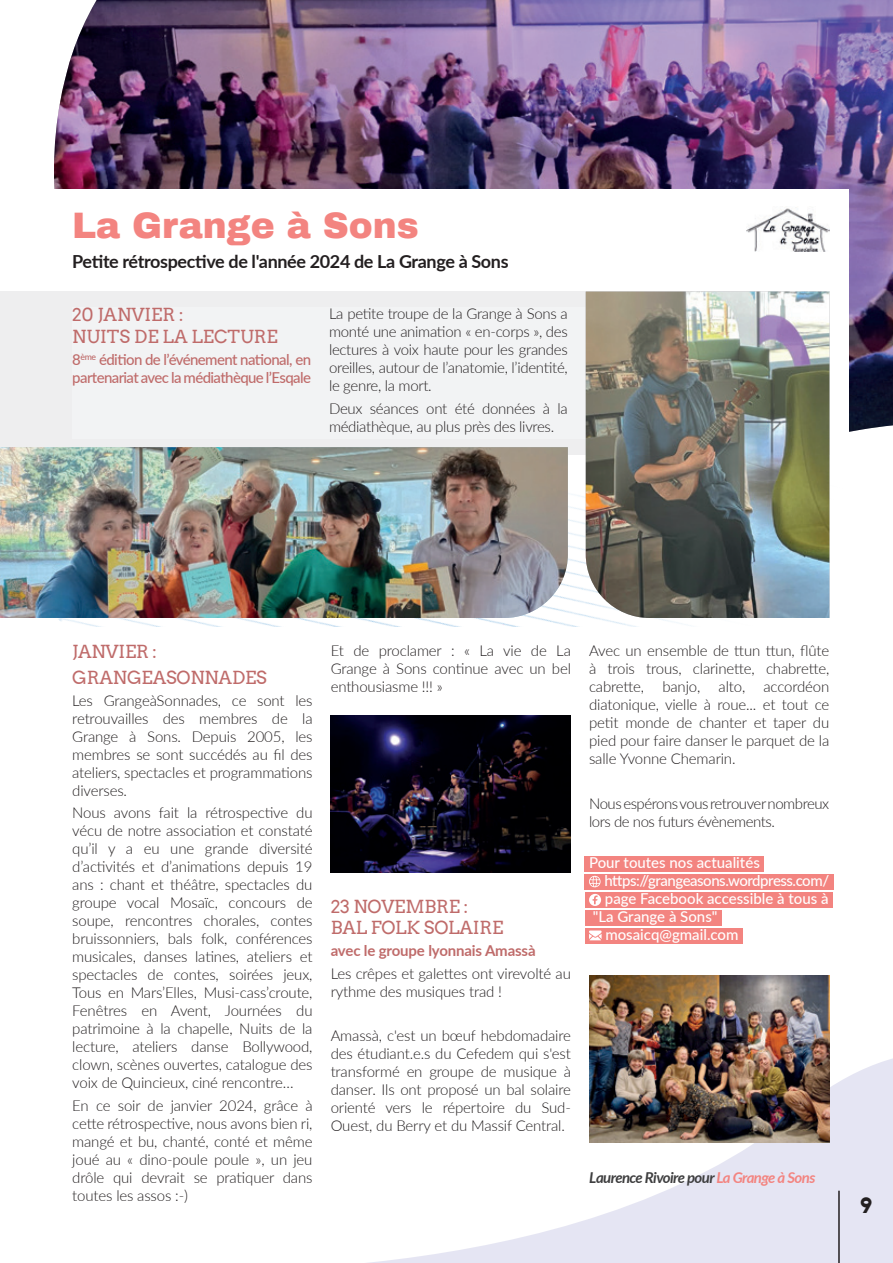
<style>
.page{position:relative;width:893px;height:1263px;background:#fff}
.page>*{position:absolute;margin:0;border:0;box-sizing:border-box;transform-origin:0 0}
.t1{font:900 36px "Archivo";color:#f38480}
.t2{font:700 21px "Arvo";color:#231f20}
.t3{font:18px/21.6px "Arvo";letter-spacing:-.01em;color:#bf6b6a}
.t4{font:700 18px "Lato";letter-spacing:-.02em;color:#231f20}
.t5{font:300 15px/18px "Lato";letter-spacing:-.01em;color:#231f20;text-align:justify}
.t6{font:500 15px "Lato";color:#fff}
.t7{font:500 15px/18px "Lato";letter-spacing:-.04em;color:#bf6b6a}
.t8{font:300 15px/18px "Lato";letter-spacing:-.03em;color:#231f20}
.t9{font:500 15px "Lato";letter-spacing:-.03em;color:#fff}
.t10{font:italic 700 15px "Lato";letter-spacing:-.04em;color:#3e3e3f}
.t11{font:700 15px "Lato";letter-spacing:-.01em;color:#bf6b6a}
.s1{color:#f38480}
</style>
<div class="page">
<svg style="left:368px;top:1050px;width:525px;height:213px"></svg>
<hr style="left:838px;top:1191px;width:2px;height:72px;background:#231f20">
<img style="left:54px;top:0;width:839px;height:432px">
<div style="left:54px;top:190px;width:794px;height:428px;background:#fff"></div>
<div style="left:0;top:292px;width:829px;height:163px;background:#eeeeef"></div>
<div style="left:585px;top:856px;width:179px;height:15px;background:#f38480"></div>
<div style="left:585px;top:874px;width:249px;height:15px;background:#f38480"></div>
<div style="left:585px;top:892px;width:248px;height:15px;background:#f38480"></div>
<div style="left:585px;top:910px;width:137px;height:15px;background:#f38480"></div>
<div style="left:585px;top:928px;width:158px;height:15px;background:#f38480"></div>
<svg style="left:589px;top:876px;width:12px;height:11px"></svg>
<svg style="left:589px;top:894px;width:12px;height:12px"></svg>
<svg style="left:589px;top:930px;width:13px;height:10px"></svg>
<img style="left:58px;top:485px;width:772px;height:142px">
<img style="left:0;top:447px;width:568px;height:171px">
<div style="left:72px;top:307px;width:753px;height:132px;background:#f2f3f4"></div>
<img style="left:586px;top:292px;width:243px;height:326px">
<img style="left:331px;top:715px;width:240px;height:158px">
<img style="left:589px;top:975px;width:240px;height:167px">
<img style="left:747px;top:208px;width:82px;height:44px">
<h1 class="t1" style="left:72px;top:204px;width:348px">La Grange à Sons</h1>
<p class="t4" style="left:72px;top:248px;width:438px">Petite rétrospective de l'année 2024 de La Grange à Sons</p>
<p class="t3" style="left:72px;top:304px;width:207px">20 JANVIER :<br>NUITS DE LA LECTURE</p>
<p class="t7" style="left:72px;top:350px;width:240px">8<sup>ème</sup> édition de l’événement national, en partenariat avec la médiathèque l’Esqale</p>
<p class="t5" style="left:329px;top:304px;width:240px">La petite troupe de la Grange à Sons a monté une animation « en-corps », des lectures à voix haute pour les grandes oreilles, autour de l’anatomie, l’identité, le genre, la mort.</p>
<p class="t5" style="left:329px;top:399px;width:240px">Deux séances ont été données à la médiathèque, au plus près des livres.</p>
<p class="t3" style="left:72px;top:639px;width:196px;line-height:25.8px">JANVIER :<br>GRANGEASONNADES</p>
<p class="t5" style="left:72px;top:691px;width:242px">Les GrangeàSonnades, ce sont les retrouvailles des membres de la Grange à Sons. Depuis 2005, les membres se sont succédés au fil des ateliers, spectacles et programmations diverses.</p>
<p class="t5" style="left:72px;top:803px;width:242px">Nous avons fait la rétrospective du vécu de notre association et constaté qu’il y a eu une grande diversité d’activités et d’animations depuis 19 ans : chant et théâtre, spectacles du groupe vocal Mosaïc, concours de soupe, rencontres chorales, contes bruissonniers, bals folk, conférences musicales, danses latines, ateliers et spectacles de contes, soirées jeux, Tous en Mars’Elles, Musi-cass’croute, Fenêtres en Avent, Journées du patrimoine à la chapelle, Nuits de la lecture, ateliers danse Bollywood, clown, scènes ouvertes, catalogue des voix de Quincieux, ciné rencontre…</p>
<p class="t5" style="left:72px;top:1096px;width:242px">En ce soir de janvier 2024, grâce à cette rétrospective, nous avons bien ri, mangé et bu, chanté, conté et même joué au « dino-poule poule », un jeu drôle qui devrait se pratiquer dans toutes les assos :-)</p>
<p class="t5" style="left:331px;top:641px;width:242px">Et de proclamer : « La vie de La Grange à Sons continue avec un bel enthousiasme !!! »</p>
<p class="t3" style="left:331px;top:895px;width:174px">23 NOVEMBRE :<br>BAL FOLK SOLAIRE</p>
<p class="t11" style="left:331px;top:940px;width:206px">avec le groupe lyonnais Amassà</p>
<p class="t5" style="left:331px;top:964px;width:242px">Les crêpes et galettes ont virevolté au rythme des musiques trad !</p>
<p class="t5" style="left:331px;top:1026px;width:242px">Amassà, c'est un bœuf hebdomadaire des étudiant.e.s du Cefedem qui s'est transformé en groupe de musique à danser. Ils ont proposé un bal solaire orienté vers le répertoire du Sud-Ouest, du Berry et du Massif Central.</p>
<p class="t5" style="left:589px;top:641px;width:242px">Avec un ensemble de ttun ttun, flûte à trois trous, clarinette, chabrette, cabrette, banjo, alto, accordéon diatonique, vielle à roue... et tout ce petit monde de chanter et taper du pied pour faire danser le parquet de la salle Yvonne Chemarin.</p>
<p class="t8" style="left:589px;top:794px;width:242px">Nous espérons vous retrouver nombreux lors de nos futurs évènements.</p>
<p class="t6" style="left:589px;top:852px;width:172px">Pour toutes nos actualités</p>
<p class="t9" style="left:604px;top:870px;width:226px">https://grangeasons.wordpress.com/</p>
<p class="t6" style="left:605px;top:888px;width:225px">page Facebook accessible à tous à</p>
<p class="t6" style="left:593px;top:906px;width:126px">"La Grange à Sons"</p>
<p class="t6" style="left:605px;top:924px;width:135px">mosaicq@gmail.com</p>
<p class="t10" style="left:589px;top:1166px;width:228px">Laurence Rivoire pour <span class="s1">La Grange à Sons</span></p>
<h2 class="t2" style="left:860px;top:1192px;width:13px">9</h2>
</div>
